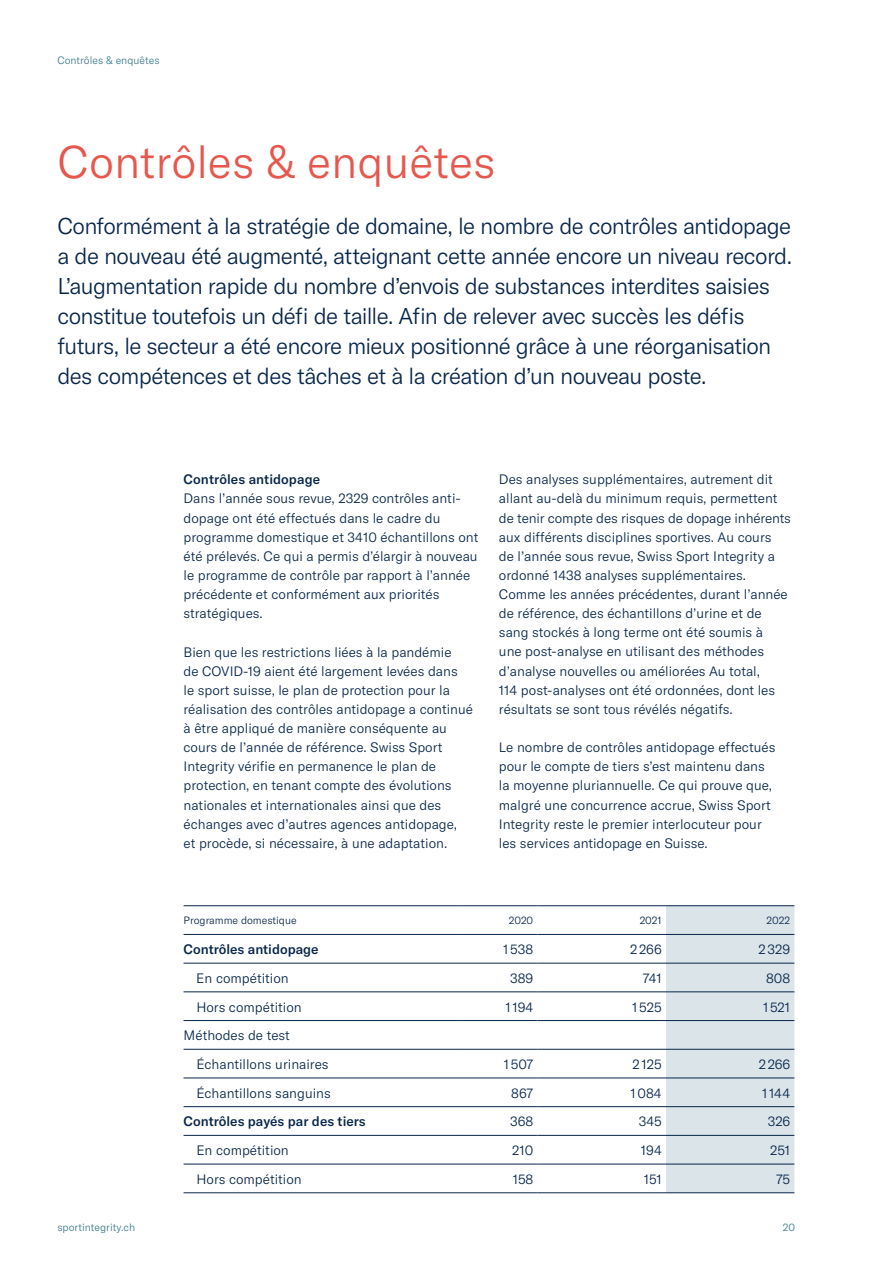
<style>
.page{position:relative;width:893px;height:1263px;background:#fff}
.page>*{position:absolute;margin:0;border:0;box-sizing:border-box;transform-origin:0 0}
.t1{font:300 45px "GT America SSI";color:#e6584e}
.t2{font:300 22.5px/30px "GT America SSI";letter-spacing:-.03em;color:#08264a}
.t3{font:300 13.5px/19.2px "GT America SSI";color:#08264a}
.t4{font:500 13.5px "GT America SSI";color:#08264a}
.t5{font:300 10.5px "GT America SSI";color:#3b7b8c}
.t6{font:300 10.5px "GT America SSI";color:#08264a}
</style>
<div class="page">
<div style="left:666px;top:906px;width:128px;height:286px;background:#dae4e9"></div>
<hr style="left:460px;top:905px;width:78px;height:1px;background:#08264a">
<hr style="left:538px;top:905px;width:128px;height:1px;background:#08264a">
<hr style="left:666px;top:905px;width:128px;height:1px;background:#08264a">
<hr style="left:460px;top:934px;width:78px;height:1px;background:#08264a">
<hr style="left:538px;top:934px;width:128px;height:1px;background:#08264a">
<hr style="left:666px;top:934px;width:128px;height:1px;background:#08264a">
<hr style="left:184px;top:905px;width:276px;height:1px;background:#08264a">
<hr style="left:184px;top:934px;width:276px;height:1px;background:#08264a">
<hr style="left:184px;top:963px;width:276px;height:1px;background:#08264a">
<hr style="left:460px;top:963px;width:78px;height:1px;background:#08264a">
<hr style="left:538px;top:963px;width:128px;height:1px;background:#08264a">
<hr style="left:666px;top:963px;width:128px;height:1px;background:#08264a">
<hr style="left:460px;top:991px;width:78px;height:1px;background:#08264a">
<hr style="left:538px;top:991px;width:128px;height:1px;background:#08264a">
<hr style="left:666px;top:991px;width:128px;height:1px;background:#08264a">
<hr style="left:460px;top:1020px;width:78px;height:1px;background:#08264a">
<hr style="left:538px;top:1020px;width:128px;height:1px;background:#08264a">
<hr style="left:666px;top:1020px;width:128px;height:1px;background:#08264a">
<hr style="left:460px;top:1049px;width:78px;height:1px;background:#08264a">
<hr style="left:538px;top:1049px;width:128px;height:1px;background:#08264a">
<hr style="left:666px;top:1049px;width:128px;height:1px;background:#08264a">
<hr style="left:460px;top:1078px;width:78px;height:1px;background:#08264a">
<hr style="left:538px;top:1078px;width:128px;height:1px;background:#08264a">
<hr style="left:666px;top:1078px;width:128px;height:1px;background:#08264a">
<hr style="left:184px;top:991px;width:276px;height:1px;background:#08264a">
<hr style="left:184px;top:1020px;width:276px;height:1px;background:#08264a">
<hr style="left:184px;top:1049px;width:276px;height:1px;background:#08264a">
<hr style="left:184px;top:1078px;width:276px;height:1px;background:#08264a">
<hr style="left:460px;top:1106px;width:78px;height:1px;background:#08264a">
<hr style="left:538px;top:1106px;width:128px;height:1px;background:#08264a">
<hr style="left:666px;top:1106px;width:128px;height:1px;background:#08264a">
<hr style="left:460px;top:1135px;width:78px;height:1px;background:#08264a">
<hr style="left:538px;top:1135px;width:128px;height:1px;background:#08264a">
<hr style="left:666px;top:1135px;width:128px;height:1px;background:#08264a">
<hr style="left:184px;top:1164px;width:276px;height:1px;background:#08264a">
<hr style="left:460px;top:1164px;width:78px;height:1px;background:#08264a">
<hr style="left:538px;top:1164px;width:128px;height:1px;background:#08264a">
<hr style="left:666px;top:1164px;width:128px;height:1px;background:#08264a">
<hr style="left:184px;top:1192px;width:276px;height:1px;background:#08264a">
<hr style="left:460px;top:1192px;width:78px;height:1px;background:#08264a">
<hr style="left:538px;top:1192px;width:128px;height:1px;background:#08264a">
<hr style="left:666px;top:1192px;width:128px;height:1px;background:#08264a">
<hr style="left:184px;top:1106px;width:276px;height:1px;background:#08264a">
<hr style="left:184px;top:1135px;width:276px;height:1px;background:#08264a">
<p class="t5" style="left:57px;top:54px;width:104px">Contrôles &amp; enquêtes</p>
<h1 class="t1" style="left:57px;top:136px;width:440px">Contrôles &amp; enquêtes</h1>
<p class="t2" style="left:57px;top:211px;width:736px">Conformément à la stratégie de domaine, le nombre de contrôles antidopage a de nouveau été augmenté, atteignant cette année encore un niveau record.<br>L’augmentation rapide du nombre d’envois de substances interdites saisies constitue toutefois un défi de taille. Afin de relever avec succès les défis futurs, le secteur a été encore mieux positionné grâce à une réorganisation des compétences et des tâches et à la création d’un nouveau poste.</p>
<p class="t4" style="left:184px;top:471px;width:138px">Contrôles antidopage</p>
<p class="t3" style="left:184px;top:489px;width:296px">Dans l’année sous revue, 2329 contrôles anti&shy;dopage ont été effectués dans le cadre du programme domestique et 3410 échantillons ont été prélevés. Ce qui a permis d’élargir à nouveau le programme de contrôle par rapport à l’année précédente et conformément aux priorités stratégiques.</p>
<p class="t3" style="left:184px;top:642px;width:291px">Bien que les restrictions liées à la pandémie<br>de COVID-19 aient été largement levées dans<br>le sport suisse, le plan de protection pour la réalisation des contrôles antidopage a continué à être appliqué de manière conséquente au cours de l’année de référence. Swiss Sport Integrity vérifie en permanence le plan de protection, en tenant compte des évolutions nationales et internationales ainsi que des échanges avec d’autres agences antidopage,<br>et procède, si nécessaire, à une adaptation.</p>
<p class="t3" style="left:499px;top:470px;width:294px">Des analyses supplémentaires, autrement dit allant au-delà du minimum requis, permettent de tenir compte des risques de dopage inhérents aux différents disciplines sportives. Au cours<br>de l’année sous revue, Swiss Sport Integrity a ordonné 1438 analyses supplémentaires.<br>Comme les années précédentes, durant l’année de référence, des échantillons d’urine et de sang stockés à long terme ont été soumis à<br>une post-analyse en utilisant des méthodes d’analyse nouvelles ou améliorées Au total,<br>114 post-analyses ont été ordonnées, dont les résultats se sont tous révélés négatifs.</p>
<p class="t3" style="left:499px;top:738px;width:278px">Le nombre de contrôles antidopage effectués pour le compte de tiers s’est maintenu dans la moyenne pluriannuelle. Ce qui prouve que, malgré une concurrence accrue, Swiss Sport Integrity reste le premier interlocuteur pour les services antidopage en Suisse.</p>
<p class="t6" style="left:184px;top:914px;width:115px">Programme domestique</p>
<p class="t6" style="left:509px;top:914px;width:26px">2020</p>
<p class="t6" style="left:640px;top:914px;width:24px">2021</p>
<p class="t6" style="left:766px;top:914px;width:25px">2022</p>
<p class="t4" style="left:184px;top:941px;width:137px">Contrôles antidopage</p>
<p class="t3" style="left:503px;top:940px;width:32px">1 538</p>
<p class="t3" style="left:630px;top:940px;width:33px">2 266</p>
<p class="t3" style="left:758px;top:940px;width:33px">2 329</p>
<p class="t3" style="left:196px;top:968px;width:94px">En compétition</p>
<p class="t3" style="left:510px;top:968px;width:25px">389</p>
<p class="t3" style="left:643px;top:968px;width:21px">741</p>
<p class="t3" style="left:766px;top:968px;width:26px">808</p>
<p class="t3" style="left:196px;top:997px;width:107px">Hors compétition</p>
<p class="t3" style="left:505px;top:997px;width:29px">1 194</p>
<p class="t3" style="left:632px;top:997px;width:31px">1 525</p>
<p class="t3" style="left:763px;top:997px;width:29px">1 521</p>
<p class="t3" style="left:196px;top:1021px;width:134px;line-height:28.7px;text-indent:-13px">Méthodes de test<br>Échantillons urinaires</p>
<p class="t3" style="left:504px;top:1054px;width:31px">1 507</p>
<p class="t3" style="left:632px;top:1054px;width:31px">2 125</p>
<p class="t3" style="left:759px;top:1054px;width:33px">2 266</p>
<p class="t3" style="left:196px;top:1083px;width:136px">Échantillons sanguins</p>
<p class="t3" style="left:511px;top:1083px;width:24px">867</p>
<p class="t3" style="left:630px;top:1083px;width:33px">1 084</p>
<p class="t3" style="left:762px;top:1083px;width:30px">1 144</p>
<p class="t4" style="left:184px;top:1113px;width:184px">Contrôles payés par des tiers</p>
<p class="t3" style="left:510px;top:1112px;width:25px">368</p>
<p class="t3" style="left:639px;top:1112px;width:25px">345</p>
<p class="t3" style="left:768px;top:1112px;width:24px">326</p>
<p class="t3" style="left:196px;top:1141px;width:94px">En compétition</p>
<p class="t3" style="left:512px;top:1141px;width:23px">210</p>
<p class="t3" style="left:641px;top:1141px;width:22px">194</p>
<p class="t3" style="left:770px;top:1141px;width:22px">251</p>
<p class="t3" style="left:196px;top:1169px;width:107px">Hors compétition</p>
<p class="t3" style="left:513px;top:1169px;width:22px">158</p>
<p class="t3" style="left:644px;top:1169px;width:20px">151</p>
<p class="t3" style="left:776px;top:1169px;width:16px">75</p>
<p class="t5" style="left:57px;top:1221px;width:79px">sportintegrity.ch</p>
<p class="t5" style="left:783px;top:1221px;width:14px">20</p>
</div>
